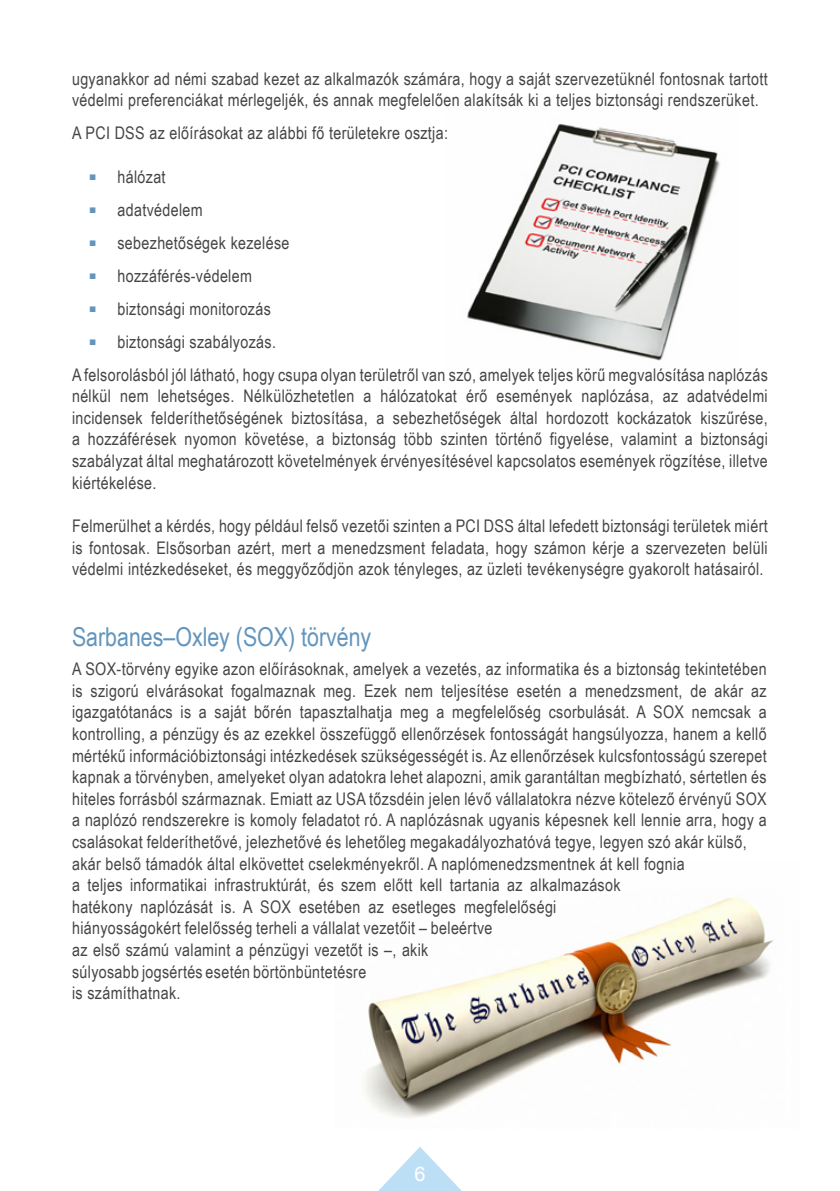
<style>
.page{position:relative;width:840px;height:1191px;background:#fff}
.page>*{position:absolute;margin:0;border:0;box-sizing:border-box;transform-origin:0 0}
.t1{font:26px "Arial Narrow";color:#6195bd}
.t2{font:20px "Arial";color:#fff}
.t3{font:17.4px/21.6px "Arial Narrow";letter-spacing:.02em;color:#454547}
</style>
<div class="page">
<svg style="left:378px;top:1147px;width:84px;height:44px"></svg>
<img style="left:467px;top:124px;width:253px;height:237px">
<img style="left:364px;top:897px;width:410px;height:221px">
<p class="t3" style="left:72px;top:67px;width:696px">ugyanakkor ad némi szabad kezet az alkalmazók számára, hogy a saját szervezetüknél fontosnak tartott védelmi preferenciákat mérlegeljék, és annak megfelelően alakítsák ki a teljes biztonsági rendszerüket.</p>
<p class="t3" style="left:72px;top:122px;width:377px">A PCI DSS az előírásokat az alábbi fő területekre osztja:</p>
<p class="t3" style="left:89px;top:165px;width:78px"><sup>■</sup> hálózat</p>
<p class="t3" style="left:89px;top:198px;width:115px"><sup>■</sup> adatvédelem</p>
<p class="t3" style="left:89px;top:231px;width:202px"><sup>■</sup> sebezhetőségek kezelése</p>
<p class="t3" style="left:89px;top:264px;width:164px"><sup>■</sup> hozzáférés-védelem</p>
<p class="t3" style="left:89px;top:297px;width:183px"><sup>■</sup> biztonsági monitorozás</p>
<p class="t3" style="left:72px;top:324px;width:696px;line-height:33px;text-indent:17px"><sup>■</sup> biztonsági szabályozás.<br>A felsorolásból jól látható, hogy csupa olyan területről van szó, amelyek teljes körű megvalósítása naplózás</p>
<p class="t3" style="left:72px;top:384px;width:696px;text-align:justify">nélkül nem lehetséges. Nélkülözhetetlen a hálózatokat érő események naplózása, az adatvédelmi incidensek felderíthetőségének biztosítása, a sebezhetőségek által hordozott kockázatok kiszűrése, a hozzáférések nyomon követése, a biztonság több szinten történő figyelése, valamint a biztonsági szabályzat által meghatározott követelmények érvényesítésével kapcsolatos események rögzítése, illetve kiértékelése.</p>
<p class="t3" style="left:72px;top:514px;width:696px;text-align:justify">Felmerülhet a kérdés, hogy például felső vezetői szinten a PCI DSS által lefedett biztonsági területek miért is fontosak. Elsősorban azért, mert a menedzsment feladata, hogy számon kérje a szervezeten belüli védelmi intézkedéseket, és meggyőződjön azok tényleges, az üzleti tevékenységre gyakorolt hatásairól.</p>
<h1 class="t1" style="left:72px;top:617px;width:300px">Sarbanes–Oxley (SOX) törvény</h1>
<p class="t3" style="left:72px;top:657px;width:695px">A SOX-törvény egyike azon előírásoknak, amelyek a vezetés, az informatika és a biztonság tekintetében is szigorú elvárásokat fogalmaznak meg. Ezek nem teljesítése esetén a menedzsment, de akár az igazgatótanács is a saját bőrén tapasztalhatja meg a megfelelőség csorbulását. A SOX nemcsak a kontrolling, a pénzügy és az ezekkel összefüggő ellenőrzések fontosságát hangsúlyozza, hanem a kellő mértékű információbiztonsági intézkedések szükségességét is. Az ellenőrzések kulcsfontosságú szerepet kapnak a törvényben, amelyeket olyan adatokra lehet alapozni, amik garantáltan megbízható, sértetlen és hiteles forrásból származnak. Emiatt az USA tőzsdéin jelen lévő vállalatokra nézve kötelező érvényű SOX a naplózó rendszerekre is komoly feladatot ró. A naplózásnak ugyanis képesnek kell lennie arra, hogy a csalásokat felderíthetővé, jelezhetővé és lehetőleg megakadályozhatóvá tegye, legyen szó akár külső, akár belső támadók által elkövettet cselekményekről. A naplómenedzsmentnek át kell fognia<br>a teljes informatikai infrastruktúrát, és szem előtt kell tartania az alkalmazások<br>hatékony naplózását is. A SOX esetében az esetleges megfelelőségi<br>hiányosságokért felelősség terheli a vállalat vezetőit – beleértve<br>az első számú valamint a pénzügyi vezetőt is –, akik<br>súlyosabb jogsértés esetén börtönbüntetésre<br>is számíthatnak.</p>
<p class="t2" style="left:414px;top:1161px;width:13px">6</p>
</div>
